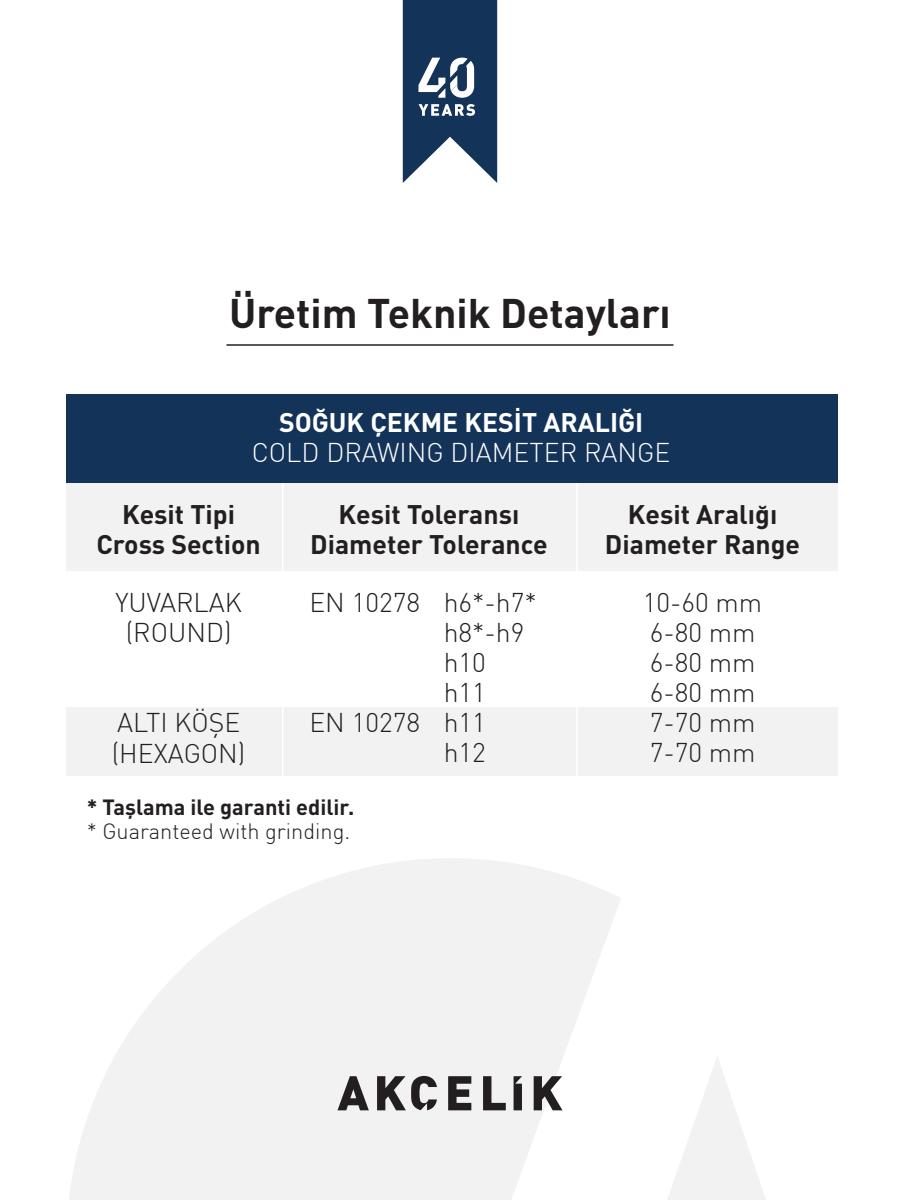
<style>
.page{position:relative;width:900px;height:1200px;background:#fff}
.page>*{position:absolute;margin:0;border:0;box-sizing:border-box;transform-origin:0 0}
.t1{font:700 40.95px "DIN Pro";color:#231f20}
.t2{font:300 26.55px/30.2px "DIN Pro";color:#231f20}
.t3{font:700 26.55px/30.2px "DIN Pro";color:#231f20;text-align:center}
.t4{font:300 26.55px "DIN Pro";color:#fff}
.t5{font:700 26.55px "DIN Pro";color:#fff}
.t6{font:700 21.75px "DIN Pro";color:#231f20}
.t7{font:300 21.75px "DIN Pro";color:#231f20}
</style>
<div class="page">
<svg style="left:69px;top:858px;width:552px;height:342px;fill:#f2f2f2"></svg>
<svg style="left:615px;top:1055px;width:150px;height:145px"></svg>
<svg style="left:403px;top:0;width:94px;height:183px"></svg>
<svg style="left:338px;top:1076px;width:31px;height:34px"></svg>
<svg style="left:448px;top:1076px;width:23px;height:34px"></svg>
<svg style="left:483px;top:1076px;width:23px;height:34px"></svg>
<svg style="left:534px;top:1076px;width:28px;height:34px"></svg>
<svg style="left:514px;top:1076px;width:8px;height:34px"></svg>
<svg style="left:377px;top:1076px;width:60px;height:34px"></svg>
<hr style="left:226px;top:344px;width:448px;height:2px;background:#231f20">
<div style="left:66px;top:483px;width:771px;height:88px;background:#f2f2f2"></div>
<div style="left:66px;top:707px;width:771px;height:69px;background:#f2f2f2"></div>
<hr style="left:576px;top:483px;width:2px;height:314px;background:#fff">
<hr style="left:282px;top:483px;width:1px;height:314px;background:#fff">
<div style="left:66px;top:395px;width:771px;height:88px;background:#143359"></div>
<h1 class="t1" style="left:229px;top:286px;width:443px">Üretim Teknik Detayları</h1>
<p class="t5" style="left:279px;top:405px;width:366px">SOĞUK ÇEKME KESİT ARALIĞI</p>
<p class="t4" style="left:252px;top:436px;width:420px">COLD DRAWING DIAMETER RANGE</p>
<p class="t3" style="left:310px;top:498px;width:239px">Kesit Toleransı<br>Diameter Tolerance</p>
<p class="t2" style="left:444px;top:587px;width:95px">h6*-h7* h8*-h9 h10<br>h11<br>h11<br>h12</p>
<p class="t3" style="left:96px;top:498px;width:166px">Kesit Tipi<br>Cross Section</p>
<p class="t3" style="left:605px;top:498px;width:197px">Kesit Aralığı<br>Diameter Range</p>
<p class="t2" style="left:643px;top:587px;width:121px">10-60 mm<br>6-80 mm<br>6-80 mm<br>6-80 mm<br>7-70 mm<br>7-70 mm</p>
<p class="t2" style="left:309px;top:587px;width:112px">EN 10278</p>
<p class="t2" style="left:115px;top:587px;width:128px;text-align:center">YUVARLAK (ROUND)</p>
<p class="t2" style="left:112px;top:707px;width:135px">ALTI KÖŞE (HEXAGON)</p>
<p class="t2" style="left:309px;top:707px;width:112px">EN 10278</p>
<p class="t6" style="left:87px;top:792px;width:269px">* Taşlama ile garanti edilir.</p>
<p class="t7" style="left:87px;top:818px;width:265px">* Guaranteed with grinding.</p>
</div>
